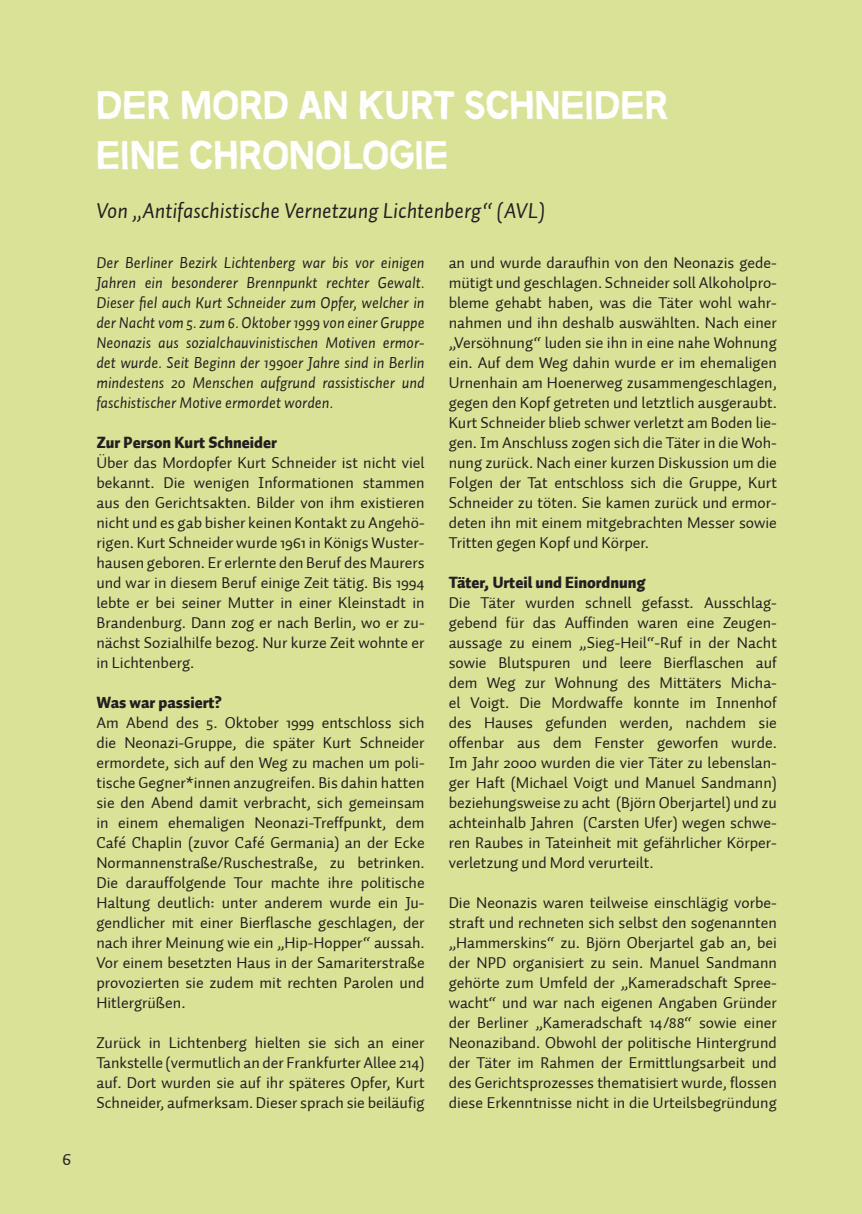
<style>
.page{position:relative;width:862px;height:1214px;background:#fff}
.page>*{position:absolute;margin:0;border:0;box-sizing:border-box;transform-origin:0 0}
.t1{font:40px/50px "No more lies";color:#fff}
.t2{font:italic 22px "Auto 1";color:#231f20}
.t3{font:18px "Auto 1";color:#231f20}
.t4{font:16px/20px "Auto 1";color:#231f20;text-align:justify}
.t5{font:italic 16px/20px "Auto 1";color:#231f20;text-align:justify}
.t6{font:900 16px "Auto 1";color:#231f20}
</style>
<div class="page">
<div style="left:0;top:0;width:862px;height:1213px;background:#dae298"></div>
<p class="t3" style="left:62px;top:1147px;width:10px">6</p>
<h1 class="t1" style="left:96px;top:81px;width:573px">DER MORD AN KURT SCHNEIDER<br>EINE CHRONOLOGIE</h1>
<h2 class="t2" style="left:96px;top:197px;width:450px">Von „Antifaschistische Vernetzung Lichtenberg“ (AVL)</h2>
<p class="t5" style="left:96px;top:252px;width:330px">Der Berliner Bezirk Lichtenberg war bis vor einigen Jahren ein besonderer Brennpunkt rechter Gewalt.<br>Dieser fiel auch Kurt Schneider zum Opfer, welcher in der Nacht vom 5. zum 6. Oktober 1999 von einer Gruppe Neonazis aus sozialchauvinistischen Motiven ermor&shy;det wurde. Seit Beginn der 1990er Jahre sind in Berlin mindestens 20 Menschen aufgrund rassistischer und faschistischer Motive ermordet worden.</p>
<p class="t6" style="left:96px;top:431px;width:182px">Zur Person Kurt Schneider</p>
<p class="t4" style="left:96px;top:452px;width:330px">Über das Mordopfer Kurt Schneider ist nicht viel bekannt. Die wenigen Informationen stammen aus den Gerichtsakten. Bilder von ihm existieren nicht und es gab bisher keinen Kontakt zu Angehö&shy;rigen. Kurt Schneider wurde 1961 in Königs Wuster&shy;hausen geboren. Er erlernte den Beruf des Maurers und war in diesem Beruf einige Zeit tätig. Bis 1994 lebte er bei seiner Mutter in einer Kleinstadt in Brandenburg. Dann zog er nach Berlin, wo er zu&shy;nächst Sozialhilfe bezog. Nur kurze Zeit wohnte er in Lichtenberg.</p>
<p class="t6" style="left:96px;top:691px;width:127px">Was war passiert?</p>
<p class="t4" style="left:96px;top:712px;width:330px">Am Abend des 5. Oktober 1999 entschloss sich die Neonazi-Gruppe, die später Kurt Schneider ermordete, sich auf den Weg zu machen um poli&shy;tische Gegner*innen anzugreifen. Bis dahin hatten sie den Abend damit verbracht, sich gemeinsam in einem ehemaligen Neonazi-Treffpunkt, dem Café Chaplin (zuvor Café Germania) an der Ecke Normannenstraße/Ruschestraße, zu betrinken.<br>Die darauffolgende Tour machte ihre politische Haltung deutlich: unter anderem wurde ein Ju&shy;gendlicher mit einer Bierflasche geschlagen, der nach ihrer Meinung wie ein „Hip-Hopper“ aussah.<br>Vor einem besetzten Haus in der Samariterstraße provozierten sie zudem mit rechten Parolen und Hitlergrüßen.</p>
<p class="t4" style="left:96px;top:1032px;width:330px">Zurück in Lichtenberg hielten sie sich an einer Tankstelle (vermutlich an der Frankfurter Allee 214) auf. Dort wurden sie auf ihr späteres Opfer, Kurt Schneider, aufmerksam. Dieser sprach sie beiläufig</p>
<p class="t4" style="left:449px;top:252px;width:330px">an und wurde daraufhin von den Neonazis gede&shy;mütigt und geschlagen. Schneider soll Alkoholpro&shy;bleme gehabt haben, was die Täter wohl wahr&shy;nahmen und ihn deshalb auswählten. Nach einer „Versöhnung“ luden sie ihn in eine nahe Wohnung ein. Auf dem Weg dahin wurde er im ehemaligen Urnenhain am Hoenerweg zusammengeschlagen, gegen den Kopf getreten und letztlich ausgeraubt.<br>Kurt Schneider blieb schwer verletzt am Boden lie&shy;gen. Im Anschluss zogen sich die Täter in die Woh&shy;nung zurück. Nach einer kurzen Diskussion um die Folgen der Tat entschloss sich die Gruppe, Kurt Schneider zu töten. Sie kamen zurück und ermor&shy;deten ihn mit einem mitgebrachten Messer sowie Tritten gegen Kopf und Körper.</p>
<p class="t6" style="left:449px;top:571px;width:198px">Täter, Urteil und Einordnung</p>
<p class="t4" style="left:449px;top:592px;width:330px">Die Täter wurden schnell gefasst. Ausschlag&shy;gebend für das Auffinden waren eine Zeugen&shy;aussage zu einem „Sieg-Heil“-Ruf in der Nacht sowie Blutspuren und leere Bierflaschen auf dem Weg zur Wohnung des Mittäters Micha&shy;el Voigt. Die Mordwaffe konnte im Innenhof des Hauses gefunden werden, nachdem sie offenbar aus dem Fenster geworfen wurde.<br>Im Jahr 2000 wurden die vier Täter zu lebenslan&shy;ger Haft (Michael Voigt und Manuel Sandmann) beziehungsweise zu acht (Björn Oberjartel) und zu achteinhalb Jahren (Carsten Ufer) wegen schwe&shy;ren Raubes in Tateinheit mit gefährlicher Körper&shy;verletzung und Mord verurteilt.</p>
<p class="t4" style="left:449px;top:892px;width:330px">Die Neonazis waren teilweise einschlägig vorbe&shy;straft und rechneten sich selbst den sogenannten „Hammerskins“ zu. Björn Oberjartel gab an, bei der NPD organisiert zu sein. Manuel Sandmann gehörte zum Umfeld der „Kameradschaft Spree&shy;wacht“ und war nach eigenen Angaben Gründer der Berliner „Kameradschaft 14/88“ sowie einer Neonaziband. Obwohl der politische Hintergrund der Täter im Rahmen der Ermittlungsarbeit und des Gerichtsprozesses thematisiert wurde, flossen diese Erkenntnisse nicht in die Urteilsbegründung</p>
</div>
